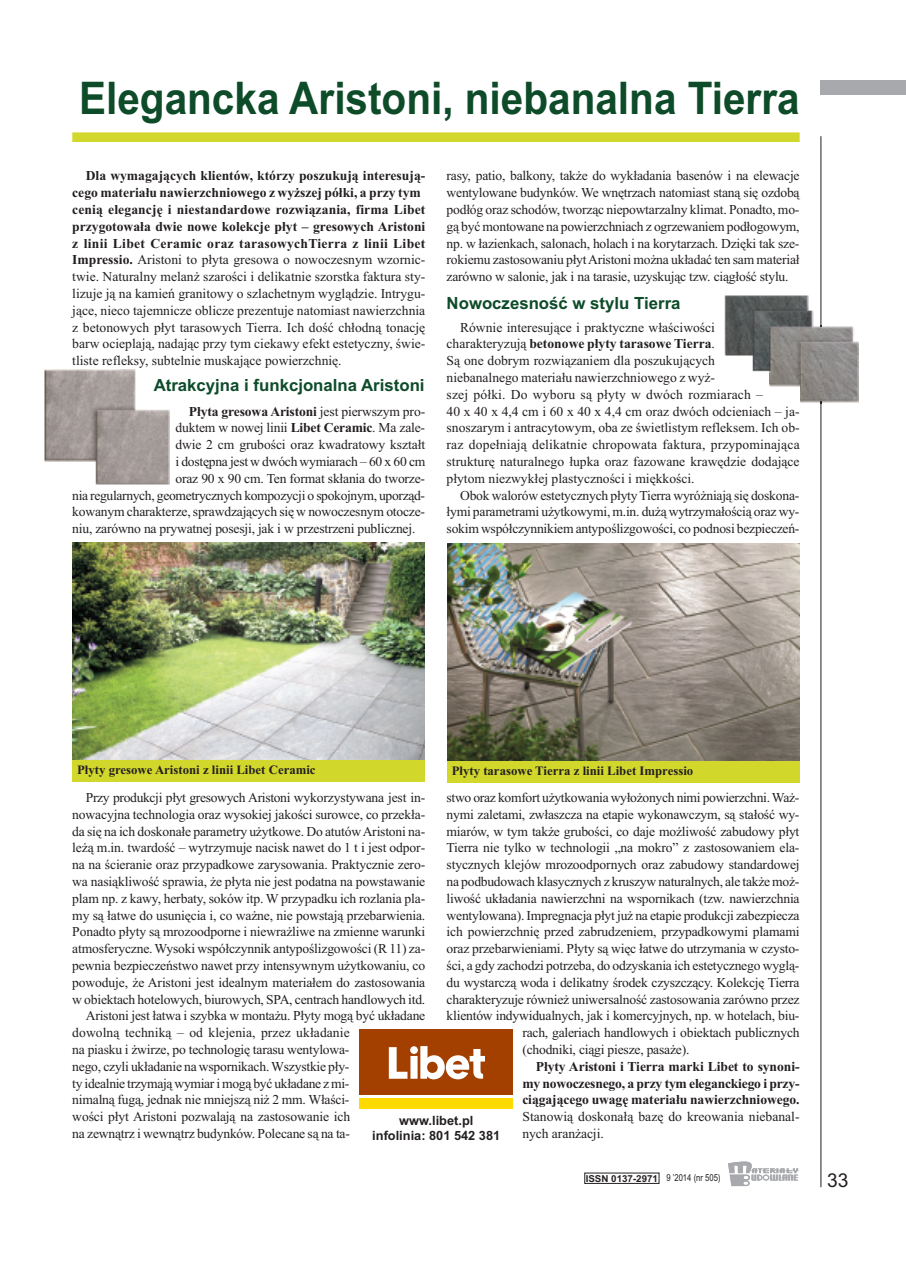
<style>
.page{position:relative;width:906px;height:1268px;background:#fff}
.page>*{position:absolute;margin:0;border:0;box-sizing:border-box;transform-origin:0 0}
.t1{font:700 45px "Arial";color:#0d4b29;scale:.9 1}
.t2{font:19.2px "Arial";color:#231f20}
.t3{font:700 16.8px "Arial";color:#0d4b29}
.t4{font:13.65px/16.8px "Times New Roman";letter-spacing:-.01em;color:#231f20}
.t5{font:700 13.65px/16.8px "Times New Roman";letter-spacing:-.005em;color:#231f20;text-align:justify}
.t6{font:700 12.75px "Times New Roman";color:#231f20}
.t7{font:700 12.75px/14.4px "Arial";color:#231f20;text-align:center}
.t8{font:700 9.6px "Arial";color:#231f20}
.s1{font-weight:700}
.s2{font-weight:400}
</style>
<div class="page">
<div style="left:821px;top:81px;width:85px;height:14px;background:#a8a9ad"></div>
<hr style="left:820px;top:136px;width:1px;height:1050px;background:#231f20">
<svg style="left:728px;top:1161px;width:70px;height:24px"></svg>
<div style="left:359px;top:1029px;width:154px;height:79px;background:linear-gradient(to right,#fff,#fff)"></div>
<div style="left:359px;top:1029px;width:154px;height:65px;background:#a34000"></div>
<div style="left:359px;top:1097px;width:154px;height:11px;background:#ffda00"></div>
<svg style="left:389px;top:1046px;width:96px;height:33px"></svg>
<div style="left:72px;top:132px;width:727px;height:10px;background:#d2d72c"></div>
<img style="left:72px;top:543px;width:353px;height:216px">
<img style="left:44px;top:369px;width:125px;height:116px">
<div style="left:72px;top:759px;width:353px;height:22px;background:#d2d72c"></div>
<img style="left:448px;top:543px;width:351px;height:217px">
<div style="left:447px;top:760px;width:352px;height:22px;background:#d2d72c"></div>
<img style="left:724px;top:295px;width:90px;height:77px">
<img style="left:769px;top:325px;width:89px;height:78px">
<img style="left:820px;top:325px;width:1px;height:78px">
<div style="left:152px;top:379px;width:272px;height:22px;background:#fff"></div>
<h1 class="t1" style="left:79px;top:72px;width:802px">Elegancka Aristoni, niebanalna Tierra</h1>
<p class="t4" style="left:72px;top:167px;width:354px;text-indent:14px"><span class="s1">Dla wymagających klientów, którzy poszukują interesują&shy;cego materiału nawierzchniowego z wyższej półki, a przy tym cenią elegancję i niestandardowe rozwiązania, firma Libet przygotowała dwie nowe kolekcje płyt – gresowych Aristoni z linii Libet Ceramic oraz tarasowychTierra z linii Libet Impressio.</span> Aristoni to płyta gresowa o nowoczesnym wzornic&shy;twie. Naturalny melanż szarości i delikatnie szorstka faktura sty&shy;lizuje ją na kamień granitowy o szlachetnym wyglądzie. Intrygu&shy;jące, nieco tajemnicze oblicze prezentuje natomiast nawierzchnia z betonowych płyt tarasowych Tierra. Ich dość chłodną tonację barw ocieplają, nadając przy tym ciekawy efekt estetyczny, świe&shy;tliste refleksy, subtelnie muskające powierzchnię.</p>
<p class="t5" style="left:189px;top:402px;width:238px">Płyta gresowa Aristoni <span class="s2">jest pierwszym pro-</span></p>
<p class="t4" style="left:175px;top:419px;width:251px">duktem w nowej linii <span class="s1">Libet Ceramic</span>. Ma zale-</p>
<p class="t4" style="left:175px;top:436px;width:251px">dwie 2 cm grubości oraz kwadratowy kształt</p>
<p class="t4" style="left:175px;top:453px;width:251px">i dostępna jest w dwóch wymiarach – 60 x 60 cm</p>
<p class="t4" style="left:175px;top:469px;width:251px">oraz 90 x 90 cm. Ten format skłania do tworze-</p>
<p class="t4" style="left:72px;top:486px;width:354px">nia regularnych, geometrycznych kompozycji o spokojnym, uporząd-</p>
<p class="t4" style="left:72px;top:503px;width:354px">kowanym charakterze, sprawdzających się w nowoczesnym otocze-</p>
<p class="t4" style="left:72px;top:520px;width:344px">niu, zarówno na prywatnej posesji, jak i w przestrzeni publicznej.</p>
<p class="t3" style="left:154px;top:376px;width:272px">Atrakcyjna i funkcjonalna Aristoni</p>
<p class="t4" style="left:446px;top:167px;width:354px;text-align:justify">rasy, patio, balkony, także do wykładania basenów i na elewacje wentylowane budynków. We wnętrzach natomiast staną się ozdobą podłóg oraz schodów, tworząc niepowtarzalny klimat. Ponadto, mo&shy;gą być montowane na powierzchniach z ogrzewaniem podłogowym, np. w łazienkach, salonach, holach i na korytarzach. Dzięki tak sze&shy;rokiemu zastosowaniu płytAristoni można układać ten sam materiał zarówno w salonie, jak i na tarasie, uzyskując tzw. ciągłość stylu.</p>
<p class="t3" style="left:446px;top:293px;width:235px">Nowoczesność w stylu Tierra</p>
<p class="t4" style="left:446px;top:318px;width:354px;text-indent:14px">Równie interesujące i praktyczne właściwości<br>charakteryzują <span class="s1">betonowe płyty tarasowe Tierra</span>.<br>Są one dobrym rozwiązaniem dla poszukujących<br>niebanalnego materiału nawierzchniowego z wyż-<br>szej półki. Do wyboru są płyty w dwóch rozmiarach –<br>40 x 40 x 4,4 cm i 60 x 40 x 4,4 cm oraz dwóch odcieniach – ja&shy;snoszarym i antracytowym, oba ze świetlistym refleksem. Ich ob&shy;raz dopełniają delikatnie chropowata faktura, przypominająca strukturę naturalnego łupka oraz fazowane krawędzie dodające płytom niezwykłej plastyczności i miękkości.</p>
<p class="t4" style="left:446px;top:486px;width:354px;text-align:justify;text-indent:14px">Obok walorów estetycznych płyty Tierra wyróżniają się doskona&shy;łymi parametrami użytkowymi, m.in. dużą wytrzymałością oraz wy&shy;sokim współczynnikiem antypoślizgowości, co podnosi bezpieczeń-</p>
<p class="t6" style="left:77px;top:761px;width:240px">Płyty gresowe Aristoni z linii Libet Ceramic</p>
<p class="t6" style="left:452px;top:763px;width:243px">Płyty tarasowe Tierra z linii Libet Impressio</p>
<p class="t4" style="left:86px;top:788px;width:341px">Przy produkcji płyt gresowych Aristoni wykorzystywana jest in-</p>
<p class="t4" style="left:72px;top:805px;width:354px">nowacyjna technologia oraz wysokiej jakości surowce, co przekła-</p>
<p class="t4" style="left:72px;top:822px;width:354px">da się na ich doskonałe parametry użytkowe. Do atutówAristoni na-</p>
<p class="t4" style="left:72px;top:839px;width:354px">leżą m.in. twardość – wytrzymuje nacisk nawet do 1 t i jest odpor-</p>
<p class="t4" style="left:72px;top:855px;width:354px">na na ścieranie oraz przypadkowe zarysowania. Praktycznie zero-</p>
<p class="t4" style="left:72px;top:872px;width:354px">wa nasiąkliwość sprawia, że płyta nie jest podatna na powstawanie</p>
<p class="t4" style="left:72px;top:889px;width:354px">plam np. z kawy, herbaty, soków itp. W przypadku ich rozlania pla-</p>
<p class="t4" style="left:72px;top:906px;width:354px">my są łatwe do usunięcia i, co ważne, nie powstają przebarwienia.</p>
<p class="t4" style="left:72px;top:923px;width:354px">Ponadto płyty są mrozoodporne i niewrażliwe na zmienne warunki</p>
<p class="t4" style="left:72px;top:939px;width:354px">atmosferyczne. Wysoki współczynnik antypoślizgowości (R 11) za-</p>
<p class="t4" style="left:72px;top:956px;width:354px">pewnia bezpieczeństwo nawet przy intensywnym użytkowaniu, co</p>
<p class="t4" style="left:72px;top:973px;width:354px">powoduje, że Aristoni jest idealnym materiałem do zastosowania</p>
<p class="t4" style="left:72px;top:990px;width:354px">w obiektach hotelowych, biurowych, SPA, centrach handlowych itd.</p>
<p class="t4" style="left:86px;top:1006px;width:341px">Aristoni jest łatwa i szybka w montażu. Płyty mogą być układane</p>
<p class="t4" style="left:72px;top:1023px;width:279px">dowolną techniką – od klejenia, przez układanie</p>
<p class="t4" style="left:72px;top:1040px;width:279px">na piasku i żwirze, po technologię tarasu wentylowa-</p>
<p class="t4" style="left:72px;top:1057px;width:279px">nego, czyli układanie na wspornikach.Wszystkie pły-</p>
<p class="t4" style="left:72px;top:1074px;width:279px">ty idealnie trzymają wymiar i mogą być układane z mi-</p>
<p class="t4" style="left:72px;top:1090px;width:279px">nimalną fugą, jednak nie mniejszą niż 2 mm. Właści-</p>
<p class="t4" style="left:72px;top:1107px;width:279px">wości płyt Aristoni pozwalają na zastosowanie ich</p>
<p class="t4" style="left:72px;top:1124px;width:279px">na zewnątrz i wewnątrz budynków. Polecane są na ta-</p>
<p class="t4" style="left:446px;top:788px;width:354px">stwo oraz komfort użytkowania wyłożonych nimi powierzchni.Waż-</p>
<p class="t4" style="left:446px;top:805px;width:354px">nymi zaletami, zwłaszcza na etapie wykonawczym, są stałość wy-</p>
<p class="t4" style="left:446px;top:822px;width:354px">miarów, w tym także grubości, co daje możliwość zabudowy płyt</p>
<p class="t4" style="left:446px;top:839px;width:354px">Tierra nie tylko w technologii „na mokro” z zastosowaniem ela-</p>
<p class="t4" style="left:446px;top:855px;width:354px">stycznych klejów mrozoodpornych oraz zabudowy standardowej</p>
<p class="t4" style="left:446px;top:872px;width:354px">na podbudowach klasycznych z kruszyw naturalnych, ale także moż-</p>
<p class="t4" style="left:446px;top:889px;width:354px">liwość układania nawierzchni na wspornikach (tzw. nawierzchnia</p>
<p class="t4" style="left:446px;top:906px;width:354px">wentylowana). Impregnacja płyt już na etapie produkcji zabezpiecza</p>
<p class="t4" style="left:446px;top:923px;width:354px">ich powierzchnię przed zabrudzeniem, przypadkowymi plamami</p>
<p class="t4" style="left:446px;top:939px;width:354px">oraz przebarwieniami. Płyty są więc łatwe do utrzymania w czysto-</p>
<p class="t4" style="left:446px;top:956px;width:354px">ści, a gdy zachodzi potrzeba, do odzyskania ich estetycznego wyglą-</p>
<p class="t4" style="left:446px;top:973px;width:354px">du wystarczą woda i delikatny środek czyszczący. Kolekcję Tierra</p>
<p class="t4" style="left:446px;top:990px;width:354px">charakteryzuje również uniwersalność zastosowania zarówno przez</p>
<p class="t4" style="left:446px;top:1006px;width:354px">klientów indywidualnych, jak i komercyjnych, np. w hotelach, biu-</p>
<p class="t4" style="left:522px;top:1023px;width:279px">rach, galeriach handlowych i obiektach publicznych</p>
<p class="t4" style="left:522px;top:1040px;width:169px">(chodniki, ciągi piesze, pasaże).</p>
<p class="t5" style="left:522px;top:1057px;width:279px;text-indent:13px">Płyty Aristoni i Tierra marki Libet to synoni&shy;my nowoczesnego, a przy tym eleganckiego i przy&shy;ciągającego uwagę materiału nawierzchniowego.</p>
<p class="t4" style="left:522px;top:1107px;width:279px">Stanowią doskonałą bazę do kreowania niebanal&shy;nych aranżacji.</p>
<p class="t8" style="left:586px;top:1172px;width:136px">ISSN 0137-2971 <span class="s2">9 ’2014 (nr 505)</span></p>
<p class="t7" style="left:372px;top:1113px;width:129px">www.libet.pl infolinia: 801 542 381</p>
<h2 class="t2" style="left:827px;top:1168px;width:23px">33</h2>
</div>
